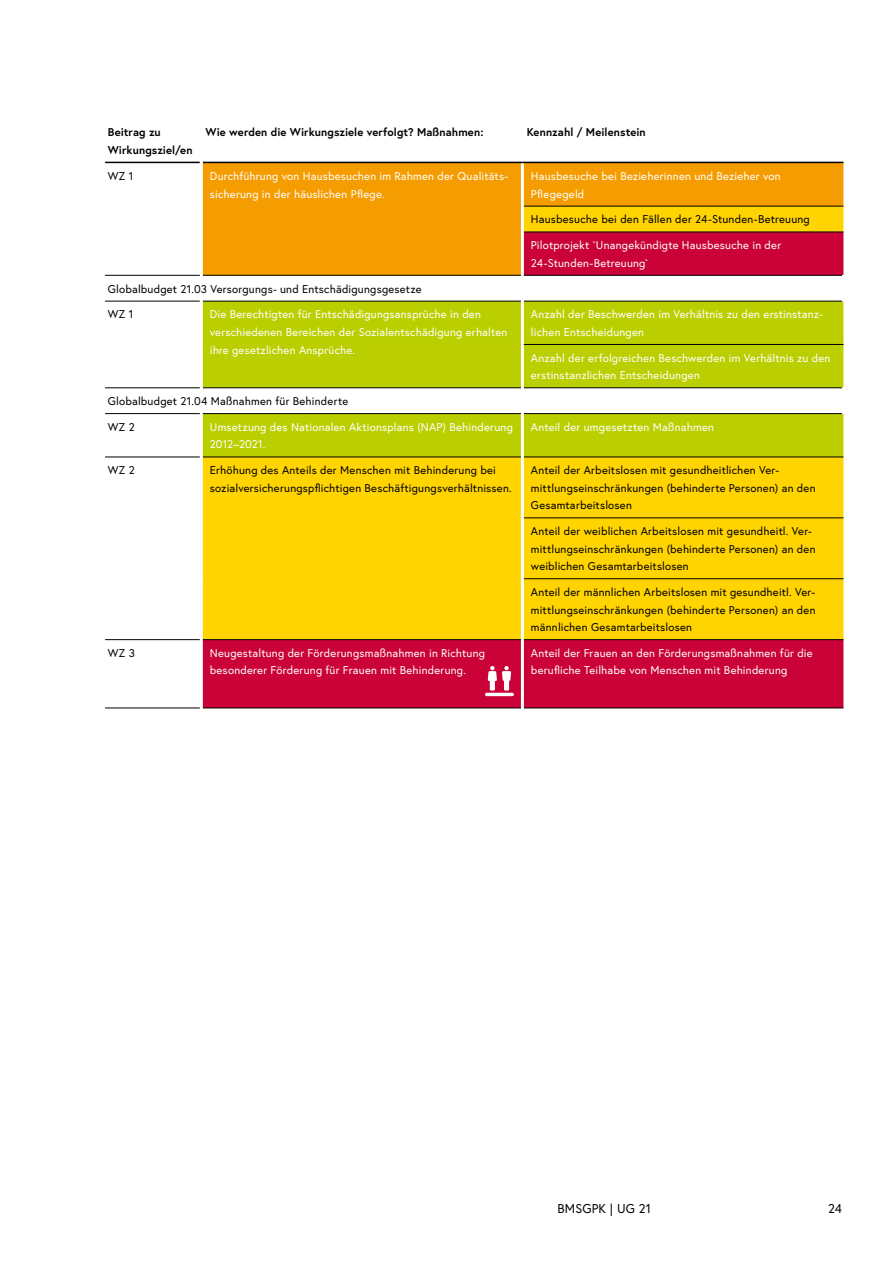
<style>
.page{position:relative;width:893px;height:1263px;background:#fff}
.page>*{position:absolute;margin:0;border:0;box-sizing:border-box;transform-origin:0 0}
.t1{font:12.75px "Europa Austria";letter-spacing:.015em;color:#000}
.td_überwiegend_erreicht{font:11.25px/17.5px "Europa Austria";letter-spacing:.02em;color:#000}
.td_zur_gänze_erreicht{font:11.25px/17.5px "Europa Austria";letter-spacing:.015em;color:#fff}
.td_nicht_erreicht{font:11.25px/17.5px "Europa Austria";letter-spacing:.02em;color:#fff}
.td_teilweise_erreicht{font:11.25px/17.5px "Europa Austria";letter-spacing:.02em;color:#fff}
.td_Tabellentext{font:11.25px "Europa Austria";letter-spacing:.02em;color:#000}
.t2{font:700 11.25px/17.5px "Europa Austria";letter-spacing:.01em;color:#000}
</style>
<div class="page">
<div style="left:203px;top:163px;width:640px;height:43px;background:#f59c00"></div>
<svg style="left:203px;top:206px;width:640px;height:26px;background:#f7b500"></svg>
<svg style="left:202px;top:232px;width:641px;height:476px;background:#ee9823"></svg>
<svg style="left:202px;top:301px;width:641px;height:156px;fill:#bbcf00"></svg>
<hr style="left:521px;top:163px;width:3px;height:43px;background:#fff">
<hr style="left:521px;top:206px;width:3px;height:26px;background:#fff">
<hr style="left:521px;top:232px;width:3px;height:44px;background:#fff">
<hr style="left:521px;top:301px;width:3px;height:43px;background:#fff">
<hr style="left:521px;top:344px;width:3px;height:44px;background:#fff">
<hr style="left:200px;top:413px;width:3px;height:44px;background:#fff">
<hr style="left:521px;top:413px;width:3px;height:44px;background:#fff">
<hr style="left:521px;top:457px;width:3px;height:61px;background:#fff">
<hr style="left:521px;top:518px;width:3px;height:61px;background:#fff">
<hr style="left:521px;top:579px;width:3px;height:61px;background:#fff">
<hr style="left:200px;top:640px;width:3px;height:68px;background:#fff">
<hr style="left:521px;top:640px;width:3px;height:68px;background:#fff">
<hr style="left:524px;top:206px;width:319px;height:1px;background:#000">
<hr style="left:524px;top:232px;width:319px;height:1px;background:#000">
<hr style="left:203px;top:275px;width:318px;height:1px;background:#000">
<hr style="left:524px;top:275px;width:318px;height:1px;background:#000">
<hr style="left:203px;top:301px;width:318px;height:1px;background:#000">
<hr style="left:524px;top:301px;width:318px;height:1px;background:#000">
<hr style="left:524px;top:344px;width:319px;height:1px;background:#000">
<hr style="left:203px;top:387px;width:318px;height:1px;background:#000">
<hr style="left:524px;top:387px;width:318px;height:1px;background:#000">
<hr style="left:105px;top:413px;width:95px;height:1px;background:#000">
<hr style="left:203px;top:413px;width:318px;height:1px;background:#000">
<hr style="left:524px;top:413px;width:318px;height:1px;background:#000">
<hr style="left:203px;top:457px;width:318px;height:1px;background:#000">
<hr style="left:524px;top:457px;width:319px;height:1px;background:#000">
<hr style="left:524px;top:517px;width:319px;height:1px;background:#000">
<hr style="left:524px;top:578px;width:319px;height:1px;background:#000">
<hr style="left:203px;top:639px;width:318px;height:1px;background:#000">
<hr style="left:524px;top:639px;width:319px;height:1px;background:#000">
<hr style="left:105px;top:708px;width:95px;height:1px;background:#000">
<hr style="left:203px;top:708px;width:318px;height:1px;background:#000">
<hr style="left:524px;top:708px;width:319px;height:1px;background:#000">
<hr style="left:105px;top:162px;width:95px;height:1px;background:#000">
<hr style="left:203px;top:162px;width:319px;height:1px;background:#000">
<hr style="left:522px;top:162px;width:321px;height:1px;background:#000">
<hr style="left:842px;top:275px;width:3px;height:26px;background:#fff">
<hr style="left:842px;top:387px;width:3px;height:27px;background:#fff">
<hr style="left:200px;top:232px;width:3px;height:44px;background:#fff">
<hr style="left:105px;top:275px;width:95px;height:1px;background:#000">
<hr style="left:105px;top:301px;width:95px;height:1px;background:#000">
<hr style="left:105px;top:387px;width:95px;height:1px;background:#000">
<hr style="left:200px;top:301px;width:3px;height:43px;background:#fff">
<hr style="left:200px;top:344px;width:3px;height:44px;background:#fff">
<hr style="left:105px;top:457px;width:95px;height:1px;background:#000">
<hr style="left:105px;top:639px;width:95px;height:1px;background:#000">
<hr style="left:200px;top:457px;width:3px;height:61px;background:#fff">
<hr style="left:200px;top:518px;width:3px;height:61px;background:#fff">
<hr style="left:200px;top:579px;width:3px;height:61px;background:#fff">
<hr style="left:485px;top:693px;width:29px;height:3px;background:#fff;border-radius:2px">
<svg style="left:488px;top:666px;width:23px;height:24px"></svg>
<p class="t2" style="left:108px;top:123px;width:86px">Beitrag zu<br>Wirkungsziel/en</p>
<p class="t2" style="left:206px;top:123px;width:279px">Wie werden die Wirkungsziele verfolgt? Maßnahmen:</p>
<p class="t2" style="left:527px;top:123px;width:121px">Kennzahl / Meilenstein</p>
<p class="td_Tabellentext" style="left:108px;top:169px;width:27px">WZ 1</p>
<p class="td_teilweise_erreicht" style="left:210px;top:167px;width:300px">Durchführung von Hausbesuchen im Rahmen der Qualitäts&shy;sicherung in der häuslichen Pflege.</p>
<p class="td_teilweise_erreicht" style="left:531px;top:167px;width:251px">Hausbesuche bei Bezieherinnen und Bezieher von<br>Pflegegeld</p>
<p class="td_überwiegend_erreicht" style="left:531px;top:211px;width:280px">Hausbesuche bei den Fällen der 24-Stunden-Betreuung</p>
<p class="td_nicht_erreicht" style="left:531px;top:236px;width:252px">Pilotprojekt `Unangekündigte Hausbesuche in der<br>24-Stunden-Betreuung`</p>
<p class="td_Tabellentext" style="left:108px;top:281px;width:315px">Globalbudget 21.03 Versorgungs- und Entschädigungsgesetze</p>
<p class="td_Tabellentext" style="left:108px;top:307px;width:27px">WZ 1</p>
<p class="td_zur_gänze_erreicht" style="left:210px;top:305px;width:299px">Die Berechtigten für Entschädigungsansprüche in den verschiedenen Bereichen der Sozialentschädigung erhalten ihre gesetzlichen Ansprüche.</p>
<p class="td_zur_gänze_erreicht" style="left:531px;top:305px;width:294px">Anzahl der Beschwerden im Verhältnis zu den erstinstanz&shy;lichen Entscheidungen</p>
<p class="td_zur_gänze_erreicht" style="left:531px;top:349px;width:301px">Anzahl der erfolgreichen Beschwerden im Verhältnis zu den erstinstanzlichen Entscheidungen</p>
<p class="td_Tabellentext" style="left:108px;top:394px;width:242px">Globalbudget 21.04 Maßnahmen für Behinderte</p>
<p class="td_Tabellentext" style="left:108px;top:420px;width:28px">WZ 2</p>
<p class="td_zur_gänze_erreicht" style="left:210px;top:418px;width:304px">Umsetzung des Nationalen Aktionsplans (NAP) Behinderung<br>2012–2021.</p>
<p class="td_zur_gänze_erreicht" style="left:531px;top:418px;width:185px">Anteil der umgesetzten Maßnahmen</p>
<p class="td_Tabellentext" style="left:108px;top:463px;width:28px">WZ 2</p>
<p class="td_überwiegend_erreicht" style="left:210px;top:461px;width:303px">Erhöhung des Anteils der Menschen mit Behinderung bei sozialversicherungspflichtigen Beschäftigungsverhältnissen.</p>
<p class="td_überwiegend_erreicht" style="left:531px;top:461px;width:286px">Anteil der Arbeitslosen mit gesundheitlichen Ver&shy;mittlungseinschränkungen (behinderte Personen) an den<br>Gesamtarbeitslosen</p>
<p class="td_überwiegend_erreicht" style="left:531px;top:522px;width:286px">Anteil der weiblichen Arbeitslosen mit gesundheitl. Ver&shy;mittlungseinschränkungen (behinderte Personen) an den weiblichen Gesamtarbeitslosen</p>
<p class="td_überwiegend_erreicht" style="left:531px;top:583px;width:286px;text-align:justify">Anteil der männlichen Arbeitslosen mit gesundheitl. Ver&shy;mittlungseinschränkungen (behinderte Personen) an den männlichen Gesamtarbeitslosen</p>
<p class="td_Tabellentext" style="left:108px;top:646px;width:29px">WZ 3</p>
<p class="td_nicht_erreicht" style="left:210px;top:644px;width:277px">Neugestaltung der Förderungsmaßnahmen in Richtung besonderer Förderung für Frauen mit Behinderung.</p>
<p class="td_nicht_erreicht" style="left:531px;top:644px;width:283px">Anteil der Frauen an den Förderungsmaßnahmen für die berufliche Teilhabe von Menschen mit Behinderung</p>
<p class="t1" style="left:557px;top:1200px;width:95px">BMSGPK | UG 21</p>
<p class="t1" style="left:828px;top:1200px;width:15px">24</p>
</div>
